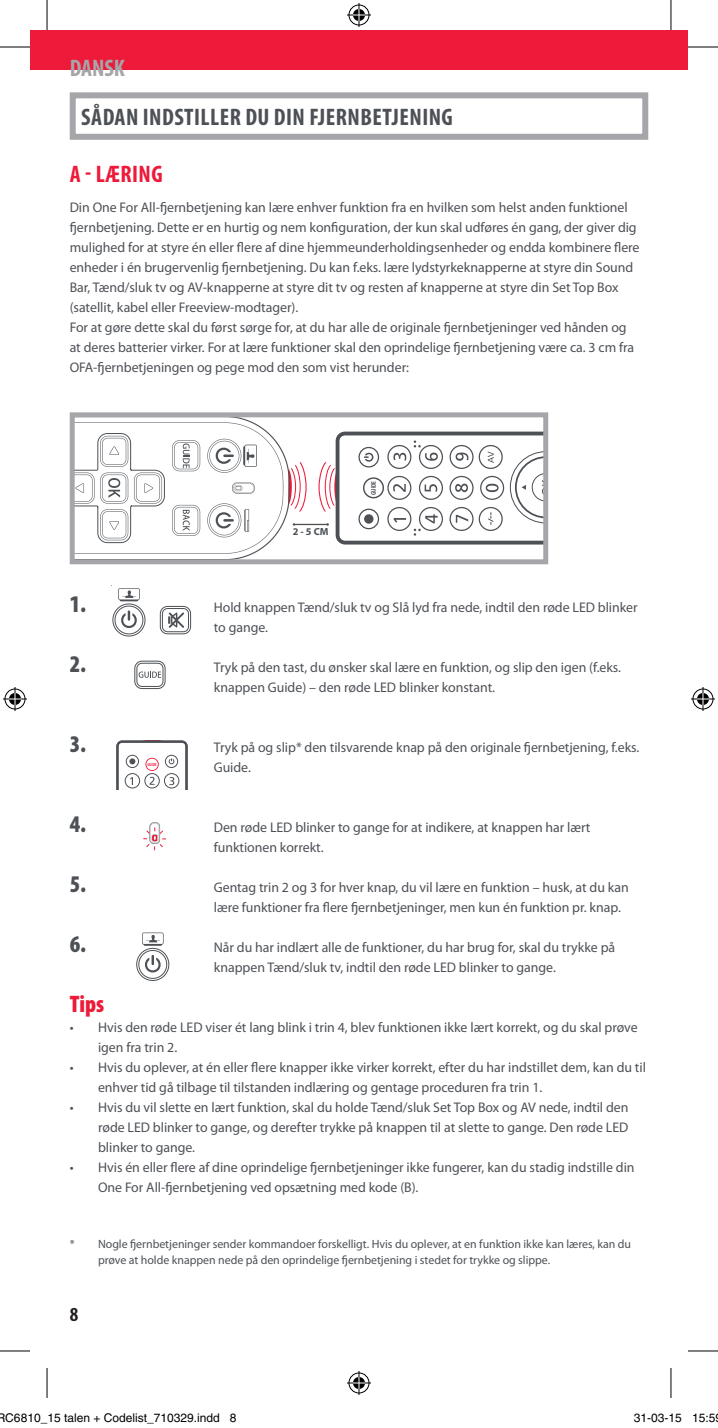
<style>
.page{position:relative;width:718px;height:1428px;background:#fff}
.page>*{position:absolute;margin:0;border:0;box-sizing:border-box;transform-origin:0 0}
.t1{font:700 condensed 24px "Myriad Pro";letter-spacing:.02em;color:#4d5156}
.t2{font:900 condensed 24px "Myriad Pro";color:#4d5156}
.t3{font:700 condensed 24px "Myriad Pro";letter-spacing:.02em;color:#ed1a39}
.t4{font:700 condensed 24px "Myriad Pro";color:#a6a5a9}
.t5{font:900 condensed 24px "Myriad Pro";color:#ed1a39}
.t6{font:700 condensed 20px "Myriad Pro";color:#231f20}
.t7{font:14px/20px "Myriad Pro";letter-spacing:-.005em;color:#4d5156}
.t8{font:12px/16px "Myriad Pro";letter-spacing:-.005em;color:#4d5156}
.t9{font:12px "Helvetica";color:#000}
.t10{font:700 10.2px "Myriad Pro";color:#4d5156}
.t11{font:700 6.8px "Myriad Pro";color:#4d5156;scale:.73 1}
.t12{font:700 4.2px "Myriad Pro";color:#ed1a39;scale:.73 1}
</style>
<div class="page">
<div style="left:30px;top:30px;width:658px;height:40px;background:#ed1a39"></div>
<svg style="left:112px;top:588px;width:34px;height:49px"></svg>
<svg style="left:116px;top:741px;width:72px;height:48px"></svg>
<svg style="left:143px;top:822px;width:23px;height:29px"></svg>
<hr style="left:294px;top:524px;width:33px;height:1px;background:#4d5156">
<svg style="left:318px;top:431px;width:224px;height:114px"></svg>
<svg style="left:76px;top:418px;width:231px;height:140px"></svg>
<div style="left:70px;top:412px;width:478px;height:152px;border:5px solid #a6a5a9"></div>
<div style="left:70px;top:92px;width:578px;height:48px;border:6px solid #a6a5a9"></div>
<svg style="left:159px;top:605px;width:33px;height:30px"></svg>
<svg style="left:135px;top:930px;width:35px;height:51px"></svg>
<svg style="left:134px;top:660px;width:32px;height:30px"></svg>
<hr style="left:0;top:47px;width:30px;height:1px;background:#000">
<hr style="left:688px;top:47px;width:30px;height:1px;background:#000">
<hr style="left:0;top:1351px;width:30px;height:1px;background:#000">
<hr style="left:688px;top:1351px;width:30px;height:1px;background:#000">
<hr style="left:47px;top:0;width:1px;height:30px;background:#000">
<hr style="left:47px;top:1368px;width:1px;height:30px;background:#000">
<hr style="left:670px;top:0;width:1px;height:30px;background:#000">
<hr style="left:670px;top:1368px;width:1px;height:30px;background:#000">
<svg style="left:347px;top:3px;width:24px;height:24px"></svg>
<svg style="left:347px;top:1371px;width:24px;height:24px"></svg>
<svg style="left:3px;top:687px;width:24px;height:24px"></svg>
<svg style="left:691px;top:687px;width:24px;height:24px"></svg>
<div style="left:35px;top:1414px;width:5px;height:8px;border:1px solid #fff;border-radius:50%"></div>
<div style="left:34px;top:1413px;width:7px;height:10px;border:1px solid #fff;border-radius:50%"></div>
<div style="left:168px;top:1414px;width:5px;height:8px;border:1px solid #fff;border-radius:50%"></div>
<div style="left:167px;top:1413px;width:7px;height:10px;border:1px solid #fff;border-radius:50%"></div>
<h1 class="t4" style="left:70px;top:53px;width:57px">DANSK</h1>
<h1 class="t1" style="left:81px;top:102px;width:373px">SÅDAN INDSTILLER DU DIN FJERNBETJENING</h1>
<h1 class="t3" style="left:70px;top:159px;width:94px">A - LÆRING</h1>
<p class="t7" style="left:70px;top:198px;width:571px">Din One For All-fjernbetjening kan lære enhver funktion fra en hvilken som helst anden funktionel fjernbetjening. Dette er en hurtig og nem konfiguration, der kun skal udføres én gang, der giver dig mulighed for at styre én eller flere af dine hjemmeunderholdingsenheder og endda kombinere flere enheder i én brugervenlig fjernbetjening. Du kan f.eks. lære lydstyrkeknapperne at styre din Sound Bar, Tænd/sluk tv og AV-knapperne at styre dit tv og resten af knapperne at styre din Set Top Box (satellit, kabel eller Freeview-modtager).<br>For at gøre dette skal du først sørge for, at du har alle de originale fjernbetjeninger ved hånden og at deres batterier virker. For at lære funktioner skal den oprindelige fjernbetjening være ca. 3 cm fra OFA-fjernbetjeningen og pege mod den som vist herunder:</p>
<p class="t10" style="left:293px;top:526px;width:37px">2 - 5 CM</p>
<p class="t11" style="left:370px;top:495px;width:21px;rotate:-90deg">GUIDE</p>
<h1 class="t2" style="left:70px;top:591px;width:18px">1.</h1>
<p class="t7" style="left:214px;top:598px;width:425px">Hold knappen Tænd/sluk tv og Slå lyd fra nede, indtil den røde LED blinker to gange.</p>
<h1 class="t2" style="left:70px;top:651px;width:18px">2.</h1>
<p class="t7" style="left:214px;top:658px;width:409px">Tryk på den tast, du ønsker skal lære en funktion, og slip den igen (f.eks. knappen Guide) – den røde LED blinker konstant.</p>
<h1 class="t2" style="left:70px;top:731px;width:18px">3.</h1>
<p class="t7" style="left:214px;top:738px;width:427px">Tryk på og slip* den tilsvarende knap på den originale fjernbetjening, f.eks.<br>Guide.</p>
<p class="t12" style="left:147px;top:762px;width:14px">GUIDE</p>
<h1 class="t2" style="left:70px;top:811px;width:18px">4.</h1>
<p class="t7" style="left:214px;top:818px;width:378px">Den røde LED blinker to gange for at indikere, at knappen har lært funktionen korrekt.</p>
<h1 class="t2" style="left:70px;top:871px;width:18px">5.</h1>
<p class="t7" style="left:214px;top:878px;width:416px">Gentag trin 2 og 3 for hver knap, du vil lære en funktion – husk, at du kan lære funktioner fra flere fjernbetjeninger, men kun én funktion pr. knap.</p>
<h1 class="t2" style="left:70px;top:931px;width:18px">6.</h1>
<p class="t7" style="left:214px;top:938px;width:403px">Når du har indlært alle de funktioner, du har brug for, skal du trykke på knappen Tænd/sluk tv, indtil den røde LED blinker to gange.</p>
<h1 class="t5" style="left:70px;top:991px;width:36px">Tips</h1>
<p class="t7" style="left:98px;top:1018px;width:541px;text-indent:-28px">• Hvis den røde LED viser ét lang blink i trin 4, blev funktionen ikke lært korrekt, og du skal prøve igen fra trin 2.</p>
<p class="t7" style="left:98px;top:1058px;width:549px;text-indent:-28px">• Hvis du oplever, at én eller flere knapper ikke virker korrekt, efter du har indstillet dem, kan du til enhver tid gå tilbage til tilstanden indlæring og gentage proceduren fra trin 1.</p>
<p class="t7" style="left:98px;top:1098px;width:532px;text-align:justify;text-indent:-28px">• Hvis du vil slette en lært funktion, skal du holde Tænd/sluk Set Top Box og AV nede, indtil den røde LED blinker to gange, og derefter trykke på knappen til at slette to gange. Den røde LED blinker to gange.</p>
<p class="t7" style="left:98px;top:1158px;width:538px;text-indent:-28px">• Hvis én eller flere af dine oprindelige fjernbetjeninger ikke fungerer, kan du stadig indstille din<br>One For All-fjernbetjening ved opsætning med kode (B).</p>
<p class="t8" style="left:98px;top:1237px;width:534px;text-indent:-28px">* Nogle fjernbetjeninger sender kommandoer forskelligt. Hvis du oplever, at en funktion ikke kan læres, kan du prøve at holde knappen nede på den oprindelige fjernbetjening i stedet for trykke og slippe.</p>
<h2 class="t6" style="left:70px;top:1301px;width:10px">8</h2>
<p class="t9" style="left:-3px;top:1411px;width:241px">RC6810_15 talen + Codelist_710329.indd 8</p>
<p class="t9" style="left:634px;top:1411px;width:83px">31-03-15 15:5</p>
</div>
